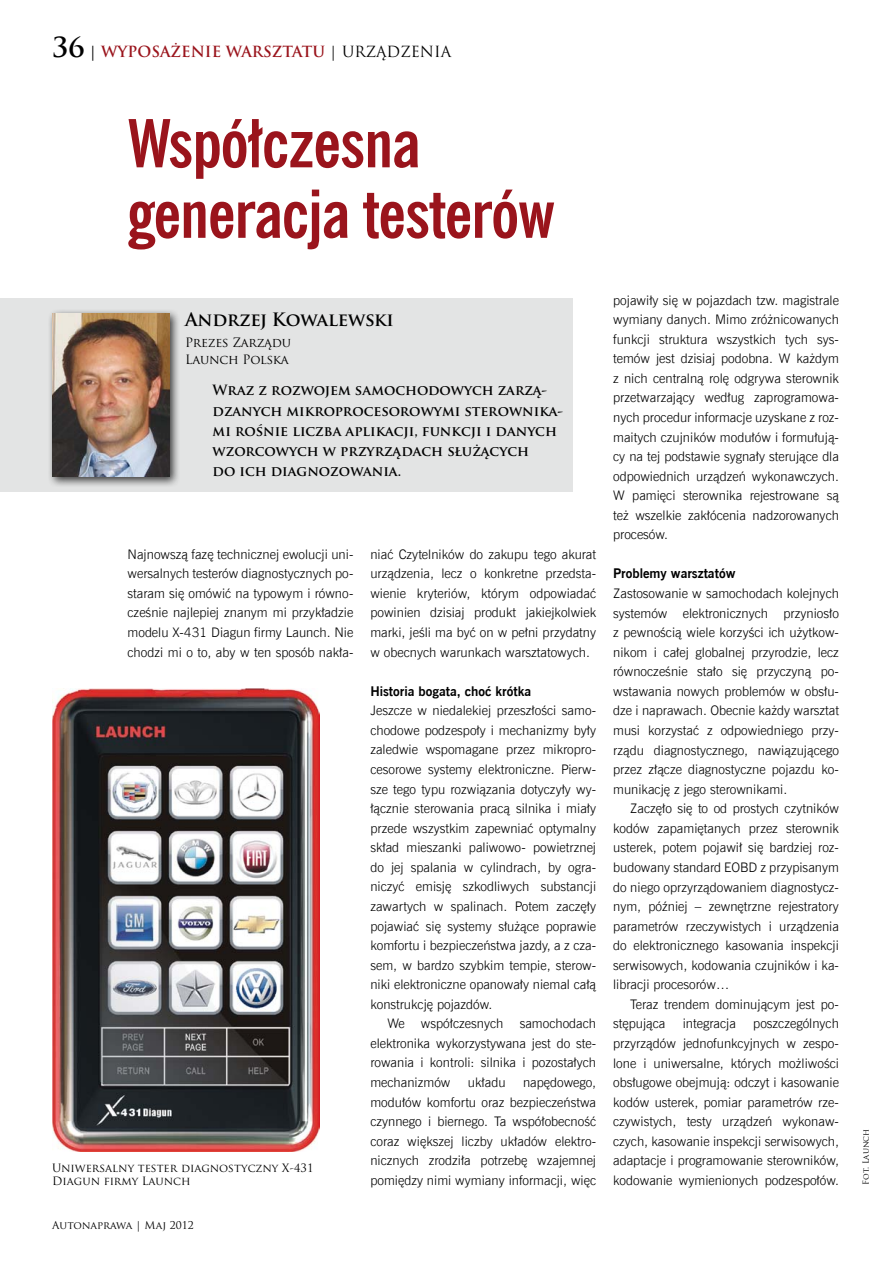
<style>
.page{position:relative;width:893px;height:1263px;background:#fff}
.page>*{position:absolute;margin:0;border:0;box-sizing:border-box;transform-origin:0 0}
.t1{font:700 66px/70.5px "News Goth Cn EU";letter-spacing:-.015em;color:#9a141c}
.t2{font:700 18px "Trajan Pro";letter-spacing:-.01em;color:#000}
.t3{font:700 15px "Trajan Pro";color:#9a141c}
.t4{font:700 13.8px/20.2px "Trajan Pro";color:#000}
.t5{font:13.2px/19.5px "News Goth Lt EU";color:#000;text-align:justify}
.t6{font:700 13.2px "News Goth EU";color:#000}
.t7{font:12.6px/16.2px "Trajan Pro";letter-spacing:-.015em;color:#000}
.t8{font:11.25px/12.8px "Trajan Pro";color:#000}
.t9{font:10.5px "Trajan Pro";color:#000}
.t10{font:8.25px "Trajan Pro";color:#000}
.s1{font-size:27px;color:#000}
.s2{color:#000}
.s3{font-weight:400;color:#000}
</style>
<div class="page">
<div style="left:0;top:299px;width:573px;height:193px;background:#e3e4e4"></div>
<div style="left:47px;top:308px;width:134px;height:180px;background:#000;opacity:.75"></div>
<img style="left:52px;top:314px;width:118px;height:163px">
<img style="left:52px;top:689px;width:267px;height:463px">
<p class="t3" style="left:52px;top:42px;width:400px"><span class="s1">36</span> <span class="s2">|</span> WYPOSAŻENIE WARSZTATU <span class="s3">| URZĄDZENIA</span></p>
<h1 class="t1" style="left:128px;top:110px;width:429px">Współczesna generacja testerów</h1>
<h2 class="t2" style="left:185px;top:308px;width:210px">Andrzej Kowalewski</h2>
<p class="t7" style="left:185px;top:335px;width:107px">Prezes Zarządu<br>Launch Polska</p>
<p class="t4" style="left:213px;top:380px;width:352px">Wraz z rozwojem samochodowych zarzą&shy;dzanych mikroprocesorowymi sterownika&shy;mi rośnie liczba aplikacji, funkcji i danych wzorcowych w przyrządach służących<br>do ich diagnozowania.</p>
<p class="t5" style="left:128px;top:544px;width:227px">Najnowszą fazę technicznej ewolucji uni&shy;wersalnych testerów diagnostycznych po&shy;staram się omówić na typowym i równo&shy;cześnie najlepiej znanym mi przykładzie modelu X-431 Diagun firmy Launch. Nie chodzi mi o to, aby w ten sposób nakła-</p>
<p class="t5" style="left:370px;top:544px;width:227px">niać Czytelników do zakupu tego akurat urządzenia, lecz o konkretne przedsta&shy;wienie kryteriów, którym odpowiadać powinien dzisiaj produkt jakiejkolwiek marki, jeśli ma być on w pełni przydatny w obecnych warunkach warsztatowych.</p>
<p class="t6" style="left:370px;top:683px;width:162px">Historia bogata, choć krótka</p>
<p class="t5" style="left:370px;top:701px;width:227px">Jeszcze w niedalekiej przeszłości samo&shy;chodowe podzespoły i mechanizmy były zaledwie wspomagane przez mikropro&shy;cesorowe systemy elektroniczne. Pierw&shy;sze tego typu rozwiązania dotyczyły wy&shy;łącznie sterowania pracą silnika i miały przede wszystkim zapewniać optymalny skład mieszanki paliwowo- powietrznej do jej spalania w cylindrach, by ogra&shy;niczyć emisję szkodliwych substancji zawartych w spalinach. Potem zaczęły pojawiać się systemy służące poprawie komfortu i bezpieczeństwa jazdy, a z cza&shy;sem, w bardzo szybkim tempie, sterow&shy;niki elektroniczne opanowały niemal całą konstrukcję pojazdów.</p>
<p class="t5" style="left:370px;top:1014px;width:227px;text-indent:17px">We współczesnych samochodach elektronika wykorzystywana jest do ste&shy;rowania i kontroli: silnika i pozostałych mechanizmów</p>
<p class="t5" style="left:370px;top:1073px;width:227px;text-indent:153px">napędowego, modułów komfortu oraz bezpieczeństwa czynnego i biernego. Ta współobecność coraz większej liczby układów elektro&shy;nicznych zrodziła potrzebę wzajemnej pomiędzy nimi wymiany informacji, więc</p>
<p class="t5" style="left:468px;top:1073px;width:39px">układu</p>
<p class="t8" style="left:52px;top:1161px;width:263px">Uniwersalny tester diagnostyczny X-431<br>Diagun firmy Launch</p>
<p class="t9" style="left:52px;top:1218px;width:143px">Autonaprawa | Maj 2012</p>
<p class="t5" style="left:613px;top:290px;width:227px">pojawiły się w pojazdach tzw. magistrale wymiany danych. Mimo zróżnicowanych funkcji struktura wszystkich tych sys&shy;temów jest dzisiaj podobna. W każdym z nich centralną rolę odgrywa sterownik przetwarzający według zaprogramowa&shy;nych procedur informacje uzyskane z roz&shy;maitych czujników modułów i formułują&shy;cy na tej podstawie sygnały sterujące dla odpowiednich urządzeń wykonawczych.<br>W pamięci sterownika rejestrowane są też wszelkie zakłócenia nadzorowanych procesów.</p>
<p class="t6" style="left:613px;top:565px;width:124px">Problemy warsztatów</p>
<p class="t5" style="left:613px;top:584px;width:227px">Zastosowanie w samochodach kolejnych systemów elektronicznych przyniosło z pewnością wiele korzyści ich użytkow&shy;nikom i całej globalnej przyrodzie, lecz równocześnie stało się przyczyną po&shy;wstawania nowych problemów w obsłu&shy;dze i naprawach. Obecnie każdy warsztat musi korzystać z odpowiedniego przy&shy;rządu diagnostycznego, nawiązującego przez złącze diagnostyczne pojazdu ko&shy;munikację z jego sterownikami.</p>
<p class="t5" style="left:613px;top:799px;width:227px;text-indent:17px">Zaczęło się to od prostych czytników kodów zapamiętanych przez sterownik usterek, potem pojawił się bardziej roz&shy;budowany standard EOBD z przypisanym do niego oprzyrządowaniem diagnostycz&shy;nym, później – zewnętrzne rejestratory parametrów rzeczywistych i urządzenia do elektronicznego kasowania inspekcji serwisowych, kodowania czujników i ka&shy;libracji procesorów…</p>
<p class="t5" style="left:613px;top:995px;width:227px;text-indent:17px">Teraz trendem dominującym jest po&shy;stępująca</p>
<p class="t5" style="left:613px;top:1014px;width:227px;text-indent:140px">poszczególnych przyrządów jednofunkcyjnych w zespo&shy;lone i uniwersalne, których możliwości obsługowe obejmują: odczyt i kasowanie kodów usterek, pomiar parametrów rze&shy;czywistych, testy urządzeń wykonaw&shy;czych, kasowanie inspekcji serwisowych, adaptacje i programowanie sterowników, kodowanie wymienionych podzespołów.</p>
<p class="t5" style="left:683px;top:1014px;width:55px">integracja</p>
<p class="t10" style="left:861px;top:1185px;width:58px;rotate:-90deg">Fot. Launch</p>
</div>
